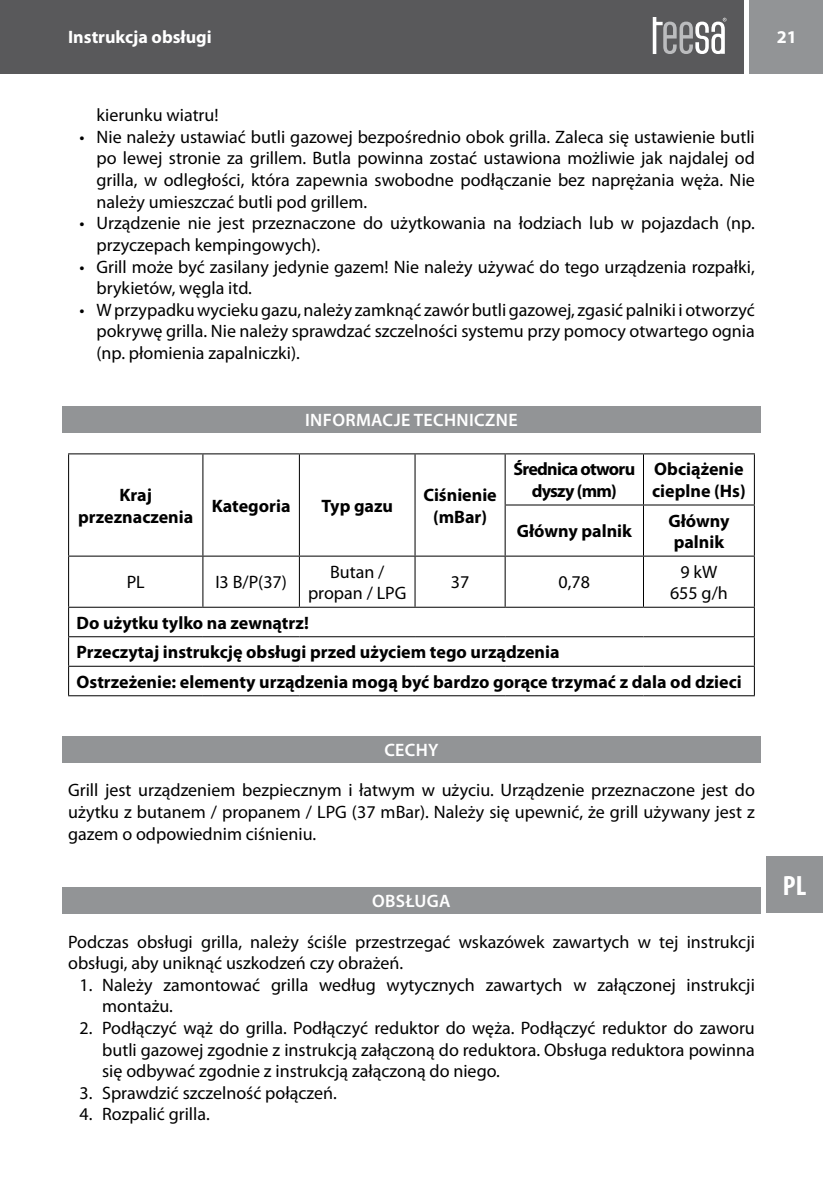
<style>
.page{position:relative;width:823px;height:1191px;background:#fff}
.page>*{position:absolute;margin:0;border:0;box-sizing:border-box;transform-origin:0 0}
.t1{font:700 condensed 28px "Myriad Pro";color:#fff}
.t2{font:18px/21.6px "Myriad Pro";color:#000;text-align:justify}
.t3{font:700 18px/21.6px "Myriad Pro";color:#000}
.t4{font:600 18px "Myriad Pro";letter-spacing:.02em;color:#fff}
.t5{font:700 18px/21.6px "Myriad Pro";letter-spacing:-.04em;color:#000;text-align:center}
.t6{font:700 18px "Myriad Pro";color:#fff}
</style>
<div class="page">
<div style="left:765px;top:856px;width:57px;height:57px;background:#929496"></div>
<div style="left:748px;top:0;width:74px;height:74px;background:#929496"></div>
<div style="left:0;top:0;width:743px;height:74px;background:#59595b"></div>
<svg style="left:652px;top:17px;width:74px;height:37px"></svg>
<hr style="left:68px;top:453px;width:135px;height:1px;background:#000">
<hr style="left:68px;top:454px;width:1px;height:51px;background:#000">
<hr style="left:203px;top:453px;width:96px;height:1px;background:#000">
<hr style="left:202px;top:454px;width:1px;height:51px;background:#000">
<hr style="left:299px;top:453px;width:116px;height:1px;background:#000">
<hr style="left:299px;top:454px;width:1px;height:51px;background:#000">
<hr style="left:415px;top:453px;width:90px;height:1px;background:#000">
<hr style="left:414px;top:454px;width:1px;height:51px;background:#000">
<hr style="left:505px;top:453px;width:138px;height:1px;background:#000">
<hr style="left:504px;top:454px;width:1px;height:50px;background:#000">
<hr style="left:643px;top:453px;width:111px;height:1px;background:#000">
<hr style="left:642px;top:454px;width:1px;height:50px;background:#000">
<hr style="left:753px;top:454px;width:1px;height:50px;background:#000">
<hr style="left:68px;top:505px;width:1px;height:50px;background:#000">
<hr style="left:202px;top:505px;width:1px;height:50px;background:#000">
<hr style="left:299px;top:505px;width:1px;height:50px;background:#000">
<hr style="left:414px;top:505px;width:1px;height:50px;background:#000">
<hr style="left:504px;top:504px;width:139px;height:1px;background:#000">
<hr style="left:504px;top:505px;width:1px;height:50px;background:#000">
<hr style="left:643px;top:504px;width:111px;height:1px;background:#000">
<hr style="left:642px;top:505px;width:1px;height:50px;background:#000">
<hr style="left:753px;top:505px;width:1px;height:50px;background:#000">
<hr style="left:68px;top:555px;width:135px;height:1px;background:#000">
<hr style="left:68px;top:556px;width:1px;height:51px;background:#000">
<hr style="left:203px;top:555px;width:96px;height:1px;background:#000">
<hr style="left:202px;top:556px;width:1px;height:51px;background:#000">
<hr style="left:299px;top:555px;width:116px;height:1px;background:#000">
<hr style="left:299px;top:556px;width:1px;height:51px;background:#000">
<hr style="left:415px;top:555px;width:90px;height:1px;background:#000">
<hr style="left:414px;top:556px;width:1px;height:51px;background:#000">
<hr style="left:505px;top:555px;width:138px;height:1px;background:#000">
<hr style="left:504px;top:556px;width:1px;height:51px;background:#000">
<hr style="left:643px;top:555px;width:111px;height:1px;background:#000">
<hr style="left:642px;top:556px;width:1px;height:51px;background:#000">
<hr style="left:753px;top:556px;width:1px;height:51px;background:#000">
<hr style="left:68px;top:607px;width:135px;height:1px;background:#000">
<hr style="left:203px;top:607px;width:96px;height:1px;background:#000">
<hr style="left:299px;top:607px;width:116px;height:1px;background:#000">
<hr style="left:415px;top:607px;width:90px;height:1px;background:#000">
<hr style="left:505px;top:607px;width:138px;height:1px;background:#000">
<hr style="left:643px;top:607px;width:111px;height:1px;background:#000">
<hr style="left:68px;top:636px;width:135px;height:1px;background:#000">
<hr style="left:203px;top:636px;width:96px;height:1px;background:#000">
<hr style="left:299px;top:636px;width:116px;height:1px;background:#000">
<hr style="left:415px;top:636px;width:90px;height:1px;background:#000">
<hr style="left:505px;top:636px;width:138px;height:1px;background:#000">
<hr style="left:643px;top:636px;width:111px;height:1px;background:#000">
<hr style="left:68px;top:666px;width:135px;height:1px;background:#000">
<svg style="left:68px;top:608px;width:1px;height:87px"></svg>
<hr style="left:203px;top:666px;width:96px;height:1px;background:#000">
<hr style="left:299px;top:666px;width:116px;height:1px;background:#000">
<hr style="left:415px;top:666px;width:90px;height:1px;background:#000">
<hr style="left:505px;top:666px;width:138px;height:1px;background:#000">
<hr style="left:643px;top:666px;width:111px;height:1px;background:#000">
<svg style="left:753px;top:608px;width:1px;height:87px"></svg>
<hr style="left:68px;top:695px;width:135px;height:1px;background:#000">
<hr style="left:203px;top:695px;width:96px;height:1px;background:#000">
<hr style="left:299px;top:695px;width:116px;height:1px;background:#000">
<hr style="left:415px;top:695px;width:90px;height:1px;background:#000">
<hr style="left:505px;top:695px;width:138px;height:1px;background:#000">
<hr style="left:643px;top:695px;width:111px;height:1px;background:#000">
<div style="left:62px;top:406px;width:698px;height:26px;background:#929496"></div>
<div style="left:62px;top:736px;width:698px;height:27px;background:#929496"></div>
<div style="left:62px;top:887px;width:698px;height:27px;background:#929496"></div>
<p class="t6" style="left:68px;top:25px;width:145px">Instrukcja obsługi</p>
<p class="t6" style="left:776px;top:25px;width:21px">21</p>
<p class="t2" style="left:96px;top:104px;width:123px">kierunku wiatru!</p>
<p class="t2" style="left:96px;top:126px;width:659px;text-indent:-17px">• Nie należy ustawiać butli gazowej bezpośrednio obok grilla. Zaleca się ustawienie butli po lewej stronie za grillem. Butla powinna zostać ustawiona możliwie jak najdalej od grilla, w odległości, która zapewnia swobodne podłączanie bez naprężania węża. Nie należy umieszczać butli pod grillem.</p>
<p class="t2" style="left:96px;top:212px;width:659px;text-indent:-17px">• Urządzenie nie jest przeznaczone do użytkowania na łodziach lub w pojazdach (np. przyczepach kempingowych).</p>
<p class="t2" style="left:96px;top:255px;width:659px;text-indent:-17px">• Grill może być zasilany jedynie gazem! Nie należy używać do tego urządzenia rozpałki, brykietów, węgla itd.</p>
<p class="t2" style="left:96px;top:299px;width:659px;text-indent:-17px">• W przypadku wycieku gazu, należy zamknąć zawór butli gazowej, zgasić palniki i otworzyć pokrywę grilla. Nie należy sprawdzać szczelności systemu przy pomocy otwartego ognia (np. płomienia zapalniczki).</p>
<p class="t4" style="left:305px;top:408px;width:214px">INFORMACJE TECHNICZNE</p>
<p class="t3" style="left:78px;top:483px;width:116px;text-align:center">Kraj przeznaczenia</p>
<p class="t3" style="left:212px;top:494px;width:80px">Kategoria</p>
<p class="t3" style="left:321px;top:494px;width:73px">Typ gazu</p>
<p class="t3" style="left:423px;top:483px;width:75px;text-align:center">Ciśnienie (mBar)</p>
<p class="t5" style="left:513px;top:458px;width:123px">Średnica otworu dyszy (mm)</p>
<p class="t3" style="left:651px;top:458px;width:95px">Obciążenie cieplne (Hs)</p>
<p class="t3" style="left:516px;top:520px;width:117px">Główny palnik</p>
<p class="t3" style="left:668px;top:509px;width:63px">Główny palnik</p>
<p class="t2" style="left:127px;top:571px;width:20px">PL</p>
<p class="t2" style="left:215px;top:571px;width:73px">I3 B/P(37)</p>
<p class="t2" style="left:308px;top:560px;width:100px;text-align:center">Butan / propan / LPG</p>
<p class="t2" style="left:450px;top:571px;width:20px">37</p>
<p class="t2" style="left:558px;top:571px;width:33px">0,78</p>
<p class="t2" style="left:669px;top:560px;width:59px;text-align:center">9 kW<br>655 g/h</p>
<p class="t3" style="left:77px;top:607px;width:666px;line-height:29.6px">Do użytku tylko na zewnątrz!<br>Przeczytaj instrukcję obsługi przed użyciem tego urządzenia<br>Ostrzeżenie: elementy urządzenia mogą być bardzo gorące trzymać z dala od dzieci</p>
<p class="t4" style="left:384px;top:738px;width:56px">CECHY</p>
<p class="t2" style="left:68px;top:779px;width:687px">Grill jest urządzeniem bezpiecznym i łatwym w użyciu. Urządzenie przeznaczone jest do użytku z butanem / propanem / LPG (37 mBar). Należy się upewnić, że grill używany jest z gazem o odpowiednim ciśnieniu.</p>
<p class="t4" style="left:372px;top:889px;width:80px">OBSŁUGA</p>
<p class="t2" style="left:68px;top:930px;width:688px">Podczas obsługi grilla, należy ściśle przestrzegać wskazówek zawartych w tej instrukcji obsługi, aby uniknąć uszkodzeń czy obrażeń.</p>
<p class="t2" style="left:102px;top:973px;width:653px;text-indent:-23px">1. Należy zamontować grilla według wytycznych zawartych w załączonej instrukcji montażu.</p>
<p class="t2" style="left:102px;top:1017px;width:653px;text-indent:-23px">2. Podłączyć wąż do grilla. Podłączyć reduktor do węża. Podłączyć reduktor do zaworu butli gazowej zgodnie z instrukcją załączoną do reduktora. Obsługa reduktora powinna się odbywać zgodnie z instrukcją załączoną do niego.</p>
<p class="t2" style="left:79px;top:1081px;width:259px">3. Sprawdzić szczelność połączeń.</p>
<p class="t2" style="left:79px;top:1103px;width:132px">4. Rozpalić grilla.</p>
<h1 class="t1" style="left:782px;top:868px;width:25px">PL</h1>
</div>
